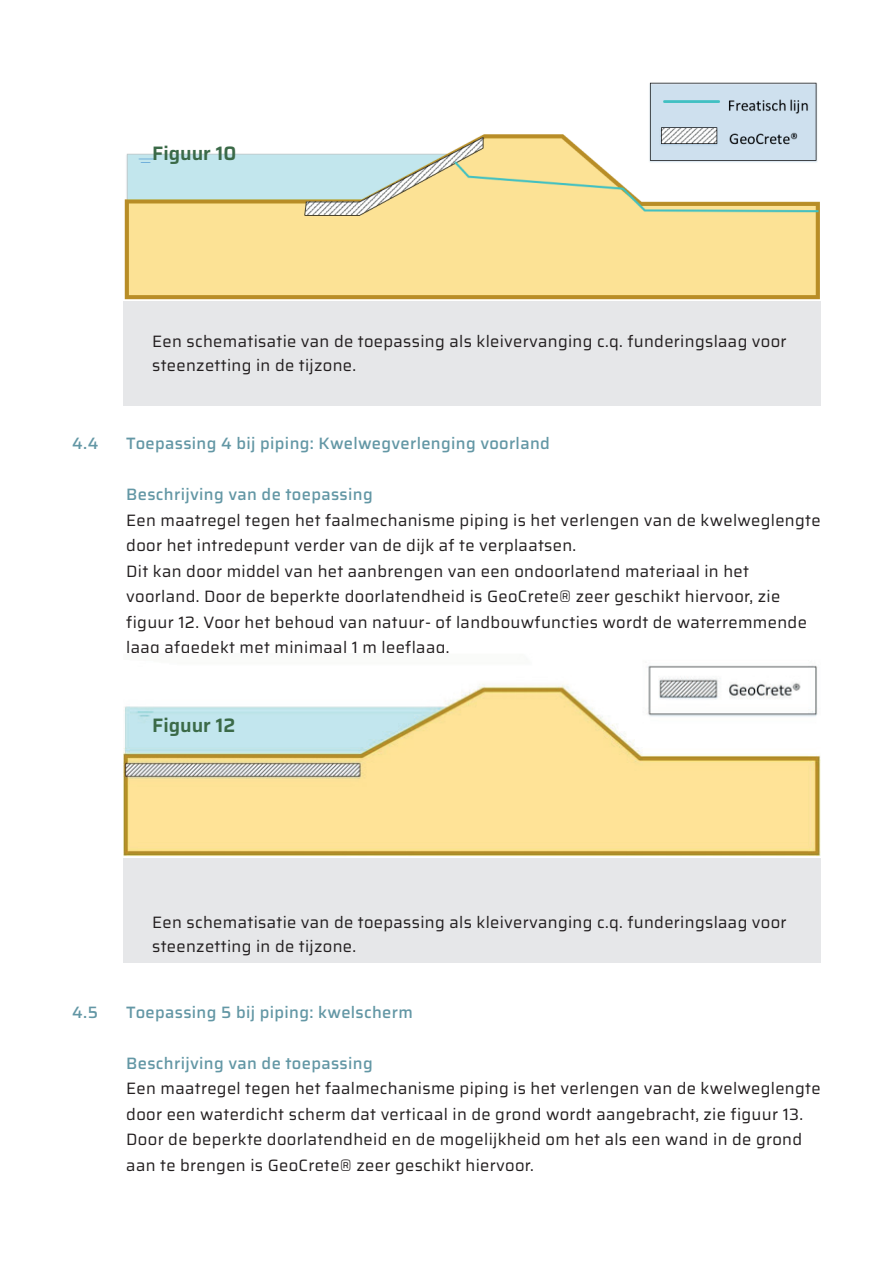
<style>
.page{position:relative;width:893px;height:1263px;background:#fff}
.page>*{position:absolute;margin:0;border:0;box-sizing:border-box;transform-origin:0 0}
.t1{font:600 19.5px "Saira";color:#3b6a48}
.t2{font:16.5px/25.5px "Saira";letter-spacing:.02em;color:#231f20}
.t3{font:500 16.5px "Saira";letter-spacing:.02em;color:#6397a5}
</style>
<div class="page">
<img style="left:123px;top:665px;width:698px;height:191px">
<img style="left:124px;top:82px;width:696px;height:218px">
<div style="left:123px;top:302px;width:698px;height:104px;background:#e6e7e9"></div>
<div style="left:123px;top:859px;width:698px;height:104px;background:#e6e7e9"></div>
<p class="t1" style="left:152px;top:138px;width:86px">Figuur 10</p>
<p class="t2" style="left:152px;top:329px;width:636px;line-height:24px">Een schematisatie van de toepassing als kleivervanging c.q. funderingslaag voor steenzetting in de tijzone.</p>
<p class="t3" style="left:72px;top:431px;width:28px">4.4</p>
<p class="t3" style="left:126px;top:431px;width:425px">Toepassing 4 bij piping: Kwelwegverlenging voorland</p>
<p class="t3" style="left:126px;top:482px;width:248px">Beschrijving van de toepassing</p>
<p class="t2" style="left:126px;top:507px;width:696px">Een maatregel tegen het faalmechanisme piping is het verlengen van de kwelweglengte door het intredepunt verder van de dijk af te verplaatsen.<br>Dit kan door middel van het aanbrengen van een ondoorlatend materiaal in het voorland. Door de beperkte doorlatendheid is GeoCrete® zeer geschikt hiervoor, zie figuur 12. Voor het behoud van natuur- of landbouwfuncties wordt de waterremmende laag afgedekt met minimaal 1 m leeflaag.</p>
<p class="t1" style="left:152px;top:710px;width:84px">Figuur 12</p>
<p class="t2" style="left:152px;top:909px;width:636px;line-height:24px">Een schematisatie van de toepassing als kleivervanging c.q. funderingslaag voor steenzetting in de tijzone.</p>
<p class="t3" style="left:72px;top:999px;width:27px">4.5</p>
<p class="t3" style="left:126px;top:999px;width:288px">Toepassing 5 bij piping: kwelscherm</p>
<p class="t3" style="left:126px;top:1050px;width:248px">Beschrijving van de toepassing</p>
<p class="t2" style="left:126px;top:1075px;width:696px">Een maatregel tegen het faalmechanisme piping is het verlengen van de kwelweglengte door een waterdicht scherm dat verticaal in de grond wordt aangebracht, zie figuur 13.<br>Door de beperkte doorlatendheid en de mogelijkheid om het als een wand in de grond aan te brengen is GeoCrete® zeer geschikt hiervoor.</p>
</div>
